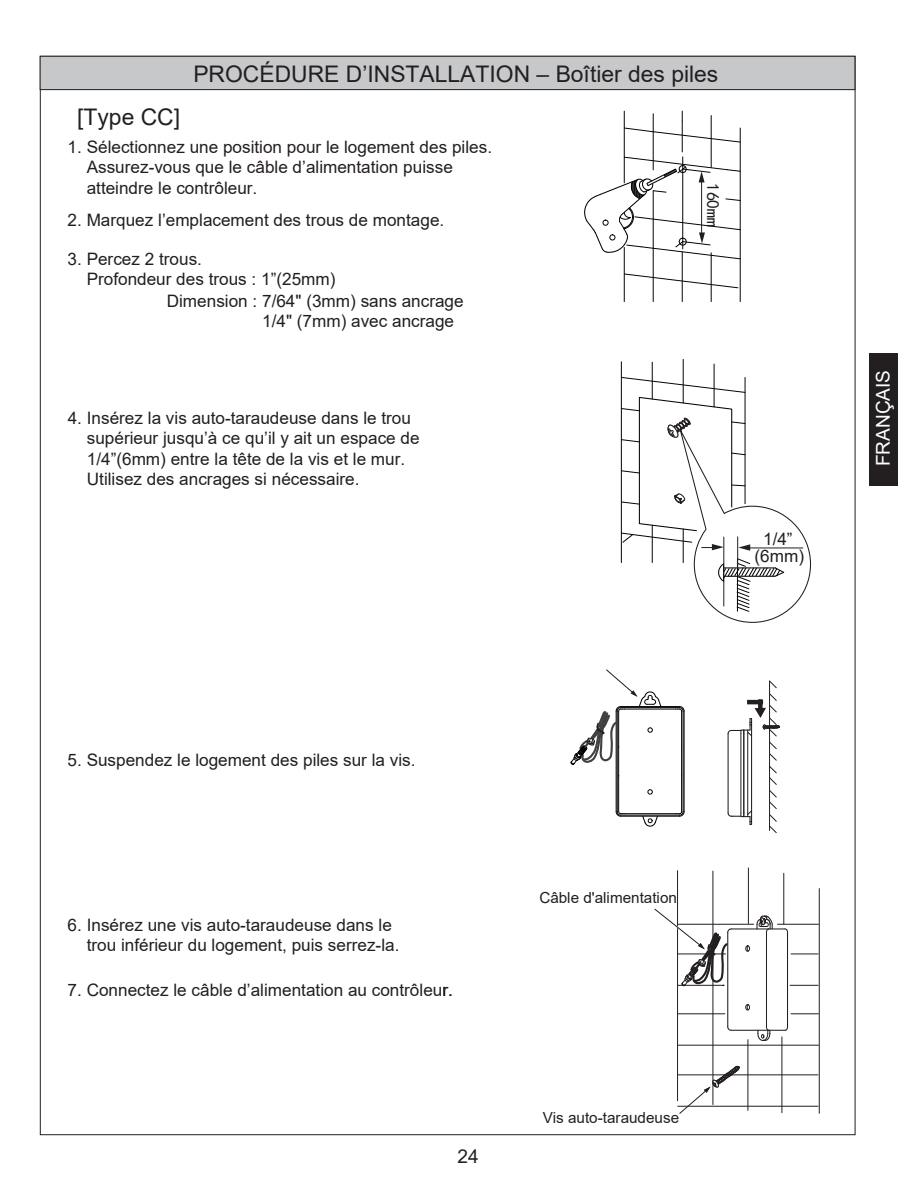
<style>
.page{position:relative;width:919px;height:1191px;background:#fff}
.page>*{position:absolute;margin:0;border:0;box-sizing:border-box;transform-origin:0 0}
.t1{font:22.8px "Arial";color:#231f20}
.t2{font:19.05px "Arial";color:#fff}
.t3{font:19.05px "Arial";color:#231f20}
.t4{font:17.55px "Sim Hei";color:#231f20}
.t5{font:17.1px/20.5px "Arial";color:#231f20}
.t6{font:15.3px "Arial";color:#231f20}
</style>
<div class="page">
<div style="left:869px;top:353px;width:28px;height:133px;background:#231f20"></div>
<hr style="left:677px;top:870px;width:1px;height:230px;background:#231f20">
<hr style="left:712px;top:871px;width:1px;height:233px;background:#231f20">
<hr style="left:748px;top:868px;width:1px;height:55px;background:#231f20">
<hr style="left:783px;top:873px;width:1px;height:51px;background:#231f20">
<hr style="left:819px;top:888px;width:1px;height:225px;background:#231f20">
<hr style="left:781px;top:1036px;width:1px;height:76px;background:#231f20">
<hr style="left:747px;top:1039px;width:1px;height:71px;background:#231f20">
<svg style="left:769px;top:766px;width:7px;height:67px"></svg>
<hr style="left:769px;top:681px;width:1px;height:149px;background:#231f20">
<svg style="left:677px;top:1065px;width:63px;height:49px"></svg>
<div style="left:40px;top:56px;width:814px;height:34px;background:#c7c8ca"></div>
<div style="left:40px;top:56px;width:815px;height:34px;border:1px solid #231f20"></div>
<hr style="left:731px;top:1029px;width:37px;height:1px;background:#231f20">
<hr style="left:787px;top:932px;width:1px;height:94px;background:#231f20">
<svg style="left:745px;top:945px;width:4px;height:6px"></svg>
<svg style="left:745px;top:1004px;width:4px;height:6px"></svg>
<hr style="left:731px;top:928px;width:37px;height:1px;background:#231f20">
<svg style="left:756px;top:1026px;width:32px;height:15px"></svg>
<hr style="left:766px;top:932px;width:1px;height:94px;background:#231f20">
<svg style="left:727px;top:1025px;width:5px;height:6px"></svg>
<hr style="left:727px;top:932px;width:1px;height:94px;background:#231f20">
<hr style="left:727px;top:733px;width:1px;height:80px;background:#231f20">
<hr style="left:740px;top:733px;width:1px;height:80px;background:#231f20">
<hr style="left:751px;top:736px;width:1px;height:75px;background:#231f20">
<hr style="left:747px;top:733px;width:1px;height:80px;background:#231f20">
<hr style="left:743px;top:733px;width:1px;height:80px;background:#231f20">
<svg style="left:727px;top:810px;width:25px;height:15px"></svg>
<svg style="left:727px;top:680px;width:53px;height:80px"></svg>
<hr style="left:777px;top:924px;width:41px;height:1px;background:#231f20">
<hr style="left:678px;top:924px;width:75px;height:1px;background:#231f20">
<svg style="left:791px;top:953px;width:27px;height:1px"></svg>
<svg style="left:790px;top:985px;width:28px;height:1px"></svg>
<svg style="left:791px;top:1013px;width:27px;height:1px"></svg>
<hr style="left:678px;top:1013px;width:46px;height:1px;background:#231f20">
<hr style="left:678px;top:1045px;width:140px;height:1px;background:#231f20">
<hr style="left:677px;top:1074px;width:141px;height:1px;background:#231f20">
<hr style="left:677px;top:1106px;width:141px;height:1px;background:#231f20">
<svg style="left:755px;top:915px;width:33px;height:17px"></svg>
<hr style="left:624px;top:247px;width:1px;height:54px;background:#050504">
<hr style="left:624px;top:111px;width:1px;height:72px;background:#050504">
<hr style="left:653px;top:114px;width:1px;height:56px;background:#050504">
<hr style="left:653px;top:191px;width:1px;height:110px;background:#050504">
<hr style="left:682px;top:121px;width:1px;height:31px;background:#050504">
<hr style="left:682px;top:252px;width:1px;height:49px;background:#050504">
<hr style="left:710px;top:115px;width:1px;height:52px;background:#050504">
<hr style="left:710px;top:253px;width:1px;height:48px;background:#050504">
<hr style="left:740px;top:128px;width:1px;height:173px;background:#050504">
<svg style="left:624px;top:128px;width:116px;height:14px"></svg>
<svg style="left:624px;top:274px;width:114px;height:14px"></svg>
<svg style="left:584px;top:157px;width:156px;height:102px"></svg>
<hr style="left:621px;top:362px;width:1px;height:200px;background:#050504">
<hr style="left:652px;top:362px;width:1px;height:37px;background:#050504">
<hr style="left:683px;top:359px;width:1px;height:44px;background:#050504">
<hr style="left:713px;top:364px;width:1px;height:43px;background:#050504">
<svg style="left:621px;top:377px;width:190px;height:246px"></svg>
<svg style="left:641px;top:816px;width:17px;height:11px"></svg>
<hr style="left:620px;top:707px;width:59px;height:1px;background:#050504">
<hr style="left:682px;top:711px;width:1px;height:100px;background:#050504">
<hr style="left:617px;top:711px;width:1px;height:100px;background:#050504">
<hr style="left:620px;top:706px;width:59px;height:1px;background:#050504">
<hr style="left:615px;top:711px;width:1px;height:100px;background:#050504">
<hr style="left:620px;top:815px;width:59px;height:1px;background:#050504">
<hr style="left:683px;top:711px;width:1px;height:100px;background:#050504">
<hr style="left:618px;top:777px;width:1px;height:34px;background:#050504">
<hr style="left:681px;top:777px;width:1px;height:34px;background:#050504">
<hr style="left:681px;top:711px;width:1px;height:35px;background:#050504">
<svg style="left:615px;top:810px;width:9px;height:7px"></svg>
<hr style="left:624px;top:709px;width:51px;height:1px;background:#050504">
<hr style="left:624px;top:813px;width:51px;height:1px;background:#050504">
<svg style="left:675px;top:706px;width:10px;height:6px"></svg>
<svg style="left:675px;top:810px;width:10px;height:7px"></svg>
<svg style="left:681px;top:746px;width:1px;height:31px"></svg>
<svg style="left:647px;top:789px;width:5px;height:5px"></svg>
<svg style="left:570px;top:669px;width:92px;height:108px"></svg>
<svg style="left:654px;top:907px;width:78px;height:79px"></svg>
<h1 class="t1" style="left:193px;top:58px;width:526px">PROCÉDURE D’INSTALLATION – Boîtier des piles</h1>
<h1 class="t1" style="left:77px;top:101px;width:104px">[Type CC]</h1>
<p class="t5" style="left:87px;top:136px;width:407px;text-indent:-19px">1. Sélectionnez une position pour le logement des piles.<br>Assurez-vous que le câble d’alimentation puisse atteindre le contrôleur.</p>
<p class="t5" style="left:68px;top:210px;width:378px">2. Marquez l’emplacement des trous de montage.</p>
<p class="t5" style="left:87px;top:248px;width:250px;text-indent:-19px">3. Percez 2 trous.<br>Profondeur des trous : 1”(25mm)</p>
<p class="t5" style="left:262px;top:290px;width:203px;text-indent:-95px">Dimension : 7/64" (3mm) sans ancrage<br>1/4" (7mm) avec ancrage</p>
<p class="t5" style="left:87px;top:407px;width:334px;text-indent:-19px">4. Insérez la vis auto-taraudeuse dans le trou supérieur jusqu’à ce qu’il y ait un espace de 1/4”(6mm) entre la tête de la vis et le mur.<br>Utilisez des ancrages si nécessaire.</p>
<p class="t4" style="left:721px;top:183px;width:45px;rotate:90deg">160mm</p>
<p class="t5" style="left:754px;top:530px;width:51px;line-height:17.1px;text-align:center">1/4” (6mm)</p>
<p class="t2" style="left:870px;top:466px;width:98px;rotate:-90deg">FRANÇAIS</p>
<p class="t5" style="left:68px;top:749px;width:349px">5. Suspendez le logement des piles sur la vis.</p>
<p class="t5" style="left:87px;top:914px;width:314px;text-indent:-19px">6. Insérez une vis auto-taraudeuse dans le trou inférieur du logement, puis serrez-la.</p>
<p class="t5" style="left:68px;top:980px;width:387px">7. Connectez le câble d’alimentation au contrôleur.</p>
<p class="t3" style="left:457px;top:1142px;width:23px">24</p>
<p class="t6" style="left:539px;top:887px;width:139px">Câble d'alimentation</p>
<p class="t6" style="left:542px;top:1107px;width:138px">Vis auto-taraudeuse</p>
</div>
